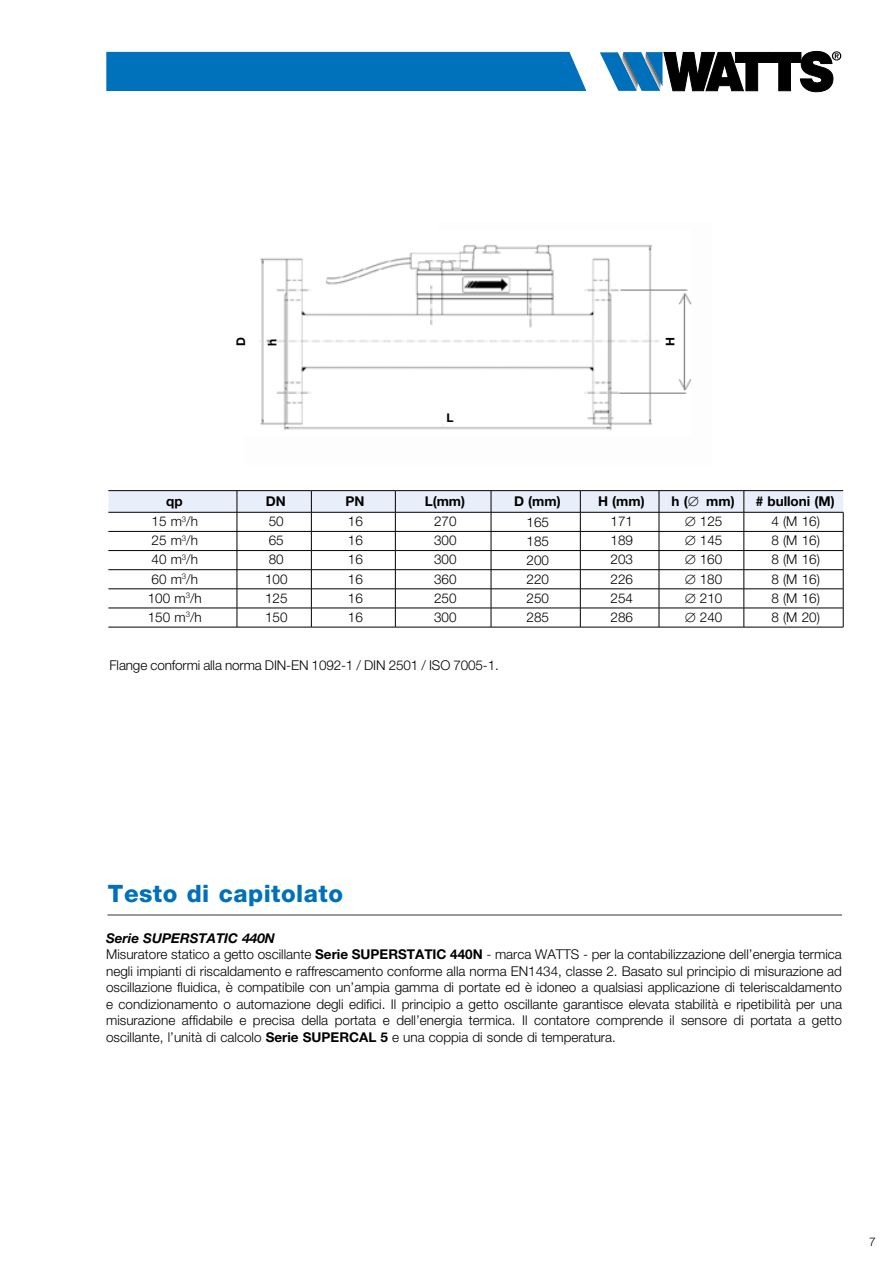
<style>
.page{position:relative;width:893px;height:1263px;background:#fff}
.page>*{position:absolute;margin:0;border:0;box-sizing:border-box;transform-origin:0 0}
.t1{font:800 24px "Helvetica Neue LT Std";letter-spacing:.02em;color:#0070ba}
.t2{font:300 13.5px/16.5px "Helvetica Neue LT Std";color:#000}
.t3{font:700 13.5px "Helvetica Neue LT Std";color:#000}
.t4{font:700 12px "Helvetica Neue LT Std";color:#000}
.t5{font:300 12px "Helvetica Neue LT Std";color:#000}
.s1{font-weight:700;font-style:italic}
.s2{font-weight:700}
</style>
<div class="page">
<svg style="left:600px;top:51px;width:241px;height:41px"></svg>
<div style="left:106px;top:52px;width:480px;height:39px;background:#0072bb"></div>
<img style="left:260px;top:244px;width:432px;height:187px">
<hr style="left:108px;top:490px;width:129px;height:1px;background:#000">
<hr style="left:237px;top:490px;width:74px;height:1px;background:#000">
<hr style="left:311px;top:490px;width:84px;height:1px;background:#000">
<hr style="left:395px;top:490px;width:96px;height:1px;background:#000">
<hr style="left:491px;top:490px;width:89px;height:1px;background:#000">
<hr style="left:580px;top:490px;width:79px;height:1px;background:#000">
<hr style="left:659px;top:490px;width:85px;height:1px;background:#000">
<hr style="left:744px;top:490px;width:99px;height:1px;background:#000">
<hr style="left:108px;top:627px;width:129px;height:1px;background:#000">
<hr style="left:237px;top:627px;width:74px;height:1px;background:#000">
<hr style="left:311px;top:627px;width:84px;height:1px;background:#000">
<hr style="left:395px;top:627px;width:96px;height:1px;background:#000">
<hr style="left:491px;top:627px;width:89px;height:1px;background:#000">
<hr style="left:580px;top:627px;width:79px;height:1px;background:#000">
<hr style="left:659px;top:627px;width:85px;height:1px;background:#000">
<hr style="left:744px;top:627px;width:99px;height:1px;background:#000">
<svg style="left:108px;top:491px;width:736px;height:136px"></svg>
<hr style="left:107px;top:914px;width:735px;height:2px;background:#797979">
<p class="t4" style="left:233px;top:346px;width:10px;rotate:-90deg">D</p>
<p class="t4" style="left:663px;top:346px;width:10px;rotate:-90deg">H</p>
<p class="t4" style="left:265px;top:345px;width:9px;rotate:-90deg">h</p>
<p class="t4" style="left:446px;top:410px;width:9px">L</p>
<p class="t3" style="left:166px;top:493px;width:18px">qp</p>
<p class="t3" style="left:266px;top:493px;width:22px">DN</p>
<p class="t3" style="left:346px;top:493px;width:21px">PN</p>
<p class="t3" style="left:425px;top:493px;width:42px">L(mm)</p>
<p class="t3" style="left:514px;top:493px;width:48px">D (mm)</p>
<p class="t3" style="left:598px;top:493px;width:48px">H (mm)</p>
<p class="t3" style="left:672px;top:493px;width:65px">h (∅ mm)</p>
<p class="t3" style="left:756px;top:493px;width:80px"># bulloni (M)</p>
<p class="t2" style="left:152px;top:513px;width:48px">15 m<sup>3</sup>/h</p>
<p class="t2" style="left:269px;top:513px;width:17px">50</p>
<p class="t2" style="left:348px;top:513px;width:17px">16</p>
<p class="t2" style="left:434px;top:513px;width:24px">270</p>
<p class="t2" style="left:527px;top:513px;width:24px">165</p>
<p class="t2" style="left:610px;top:513px;width:24px">171</p>
<p class="t2" style="left:685px;top:513px;width:39px">∅ 125</p>
<p class="t2" style="left:771px;top:513px;width:50px">4 (M 16)</p>
<p class="t2" style="left:152px;top:532px;width:48px">25 m<sup>3</sup>/h</p>
<p class="t2" style="left:269px;top:532px;width:17px">65</p>
<p class="t2" style="left:348px;top:532px;width:17px">16</p>
<p class="t2" style="left:434px;top:532px;width:24px">300</p>
<p class="t2" style="left:527px;top:532px;width:24px">185</p>
<p class="t2" style="left:610px;top:532px;width:24px">189</p>
<p class="t2" style="left:685px;top:532px;width:39px">∅ 145</p>
<p class="t2" style="left:771px;top:532px;width:50px">8 (M 16)</p>
<p class="t2" style="left:152px;top:551px;width:48px">40 m<sup>3</sup>/h</p>
<p class="t2" style="left:269px;top:551px;width:17px">80</p>
<p class="t2" style="left:348px;top:551px;width:17px">16</p>
<p class="t2" style="left:434px;top:551px;width:24px">300</p>
<p class="t2" style="left:527px;top:552px;width:24px">200</p>
<p class="t2" style="left:610px;top:551px;width:24px">203</p>
<p class="t2" style="left:685px;top:551px;width:39px">∅ 160</p>
<p class="t2" style="left:771px;top:551px;width:50px">8 (M 16)</p>
<p class="t2" style="left:152px;top:570px;width:48px">60 m<sup>3</sup>/h</p>
<p class="t2" style="left:265px;top:570px;width:24px">100</p>
<p class="t2" style="left:348px;top:570px;width:17px">16</p>
<p class="t2" style="left:434px;top:570px;width:24px">360</p>
<p class="t2" style="left:527px;top:571px;width:24px">220</p>
<p class="t2" style="left:610px;top:570px;width:24px">226</p>
<p class="t2" style="left:685px;top:570px;width:39px">∅ 180</p>
<p class="t2" style="left:771px;top:570px;width:50px">8 (M 16)</p>
<p class="t2" style="left:148px;top:589px;width:55px">100 m<sup>3</sup>/h</p>
<p class="t2" style="left:265px;top:589px;width:24px">125</p>
<p class="t2" style="left:348px;top:589px;width:17px">16</p>
<p class="t2" style="left:434px;top:589px;width:24px">250</p>
<p class="t2" style="left:527px;top:589px;width:24px">250</p>
<p class="t2" style="left:610px;top:589px;width:24px">254</p>
<p class="t2" style="left:685px;top:589px;width:39px">∅ 210</p>
<p class="t2" style="left:771px;top:589px;width:50px">8 (M 16)</p>
<p class="t2" style="left:148px;top:608px;width:56px">150 m<sup>3</sup>/h</p>
<p class="t2" style="left:265px;top:608px;width:24px">150</p>
<p class="t2" style="left:348px;top:608px;width:17px">16</p>
<p class="t2" style="left:434px;top:608px;width:24px">300</p>
<p class="t2" style="left:527px;top:608px;width:24px">285</p>
<p class="t2" style="left:610px;top:608px;width:24px">286</p>
<p class="t2" style="left:685px;top:608px;width:39px">∅ 240</p>
<p class="t2" style="left:771px;top:608px;width:50px">8 (M 20)</p>
<p class="t2" style="left:110px;top:657px;width:391px">Flange conformi alla norma DIN-EN 1092-1 / DIN 2501 / ISO 7005-1.</p>
<h1 class="t1" style="left:108px;top:879px;width:237px">Testo di capitolato</h1>
<p class="t2" style="left:106px;top:930px;width:737px"><span class="s1">Serie SUPERSTATIC 440N<br></span>Misuratore statico a getto oscillante <span class="s2">Serie SUPERSTATIC 440N</span> - marca WATTS - per la contabilizzazione dell’energia termica negli impianti di riscaldamento e raffrescamento conforme alla norma EN1434, classe 2. Basato sul principio di misurazione ad oscillazione fluidica, è compatibile con un’ampia gamma di portate ed è idoneo a qualsiasi applicazione di teleriscaldamento e condizionamento o automazione degli edifici. Il principio a getto oscillante garantisce elevata stabilità e ripetibilità per una misurazione affidabile e precisa della portata e dell’energia termica. Il contatore comprende il sensore di portata a getto oscillante, l’unità di calcolo <span class="s2">Serie SUPERCAL 5</span> e una coppia di sonde di temperatura.</p>
<p class="t5" style="left:869px;top:1234px;width:8px">7</p>
</div>
